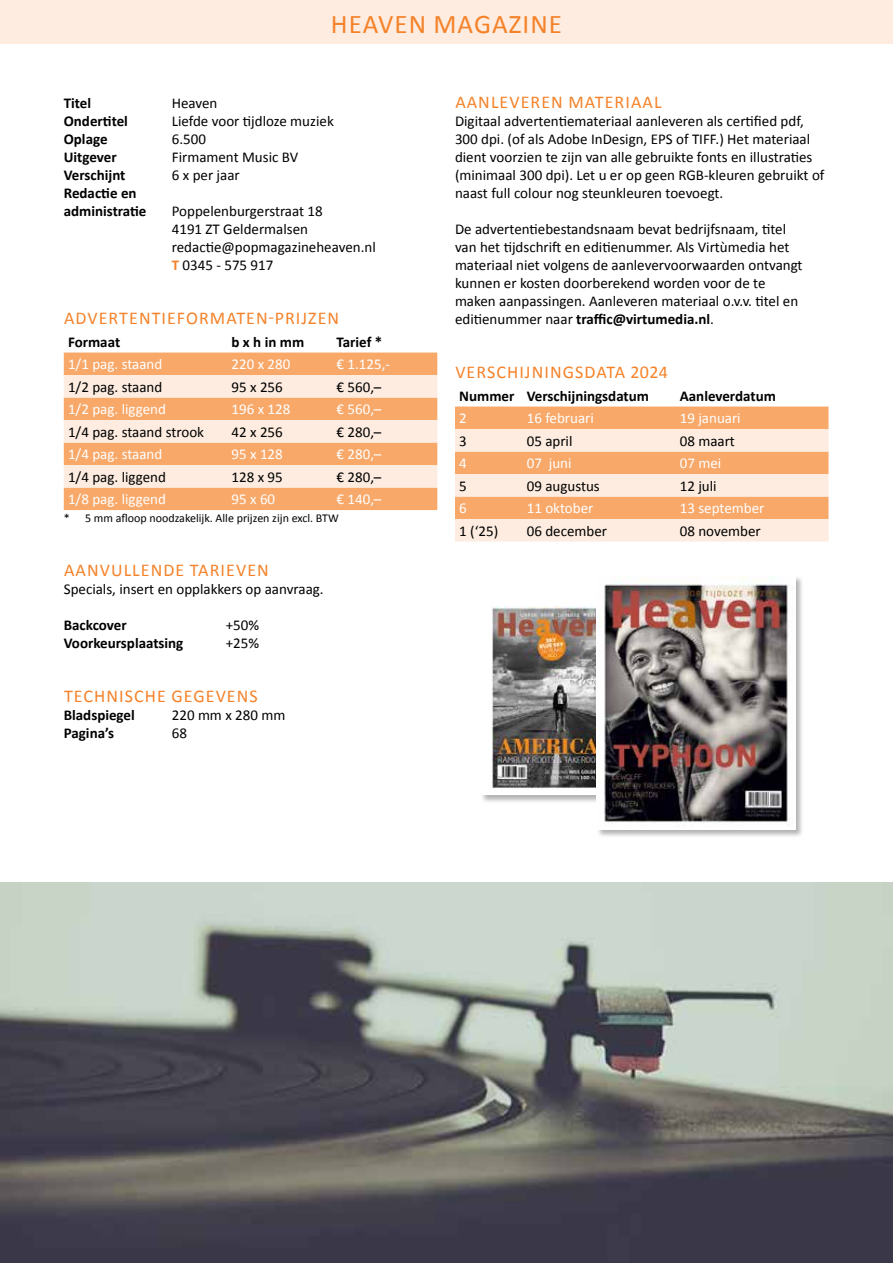
<style>
.page{position:relative;width:893px;height:1263px;background:#fff}
.page>*{position:absolute;margin:0;border:0;box-sizing:border-box;transform-origin:0 0}
.t1{font:27px "Calibri";letter-spacing:.04em;color:#f58229}
.t2{font:18px "Calibri";letter-spacing:.06em;color:#f58229}
.t3{font:15px/18px "Calibri";color:#000}
.t4{font:700 15px/18px "Calibri";color:#000}
.t5{font:15px "Calibri";color:#fff}
.t6{font:12px "Calibri";color:#000}
.s1{font-weight:700;color:#f58229}
.s2{font-weight:700}
</style>
<div class="page">
<div style="left:0;top:0;width:893px;height:44px;background:#fdecdf"></div>
<img style="left:0;top:882px;width:893px;height:381px">
<div style="left:64px;top:352px;width:373px;height:158px;background:#f8a869"></div>
<svg style="left:64px;top:375px;width:373px;height:113px;background:#fbd1b0"></svg>
<svg style="left:455px;top:406px;width:373px;height:136px;background:#facaa5"></svg>
<div style="left:480px;top:598px;width:161px;height:206px;background:#000;opacity:.3"></div>
<div style="left:480px;top:599px;width:152px;height:196px;background:#fff"></div>
<img style="left:492px;top:607px;width:104px;height:182px">
<div style="left:596px;top:576px;width:208px;height:262px;background:#000;opacity:.3"></div>
<img style="left:596px;top:576px;width:199px;height:253px">
<h1 class="t1" style="left:331px;top:7px;width:233px">HEAVEN MAGAZINE</h1>
<p class="t4" style="left:64px;top:94px;width:29px">Titel</p>
<p class="t3" style="left:172px;top:94px;width:47px">Heaven</p>
<p class="t4" style="left:64px;top:112px;width:66px">Ondertitel</p>
<p class="t3" style="left:172px;top:112px;width:164px">Liefde voor tijdloze muziek</p>
<p class="t4" style="left:64px;top:130px;width:45px">Oplage</p>
<p class="t3" style="left:172px;top:130px;width:36px">6.500</p>
<p class="t4" style="left:64px;top:148px;width:54px">Uitgever</p>
<p class="t3" style="left:172px;top:148px;width:128px">Firmament Music BV</p>
<p class="t4" style="left:64px;top:166px;width:63px">Verschijnt</p>
<p class="t3" style="left:172px;top:166px;width:70px">6 x per jaar</p>
<p class="t4" style="left:64px;top:184px;width:84px">Redactie en administratie</p>
<p class="t3" style="left:172px;top:202px;width:205px">Poppelenburgerstraat 18<br>4191 ZT Geldermalsen redactie@popmagazineheaven.nl<br><span class="s1">T</span> 0345 - 575 917</p>
<p class="t2" style="left:64px;top:307px;width:277px">ADVERTENTIEFORMATEN-PRIJZEN</p>
<p class="t4" style="left:68px;top:333px;width:54px">Formaat</p>
<p class="t4" style="left:232px;top:333px;width:74px">b x h in mm</p>
<p class="t4" style="left:337px;top:333px;width:47px">Tarief *</p>
<p class="t5" style="left:68px;top:355px;width:96px">1/1 pag. staand</p>
<p class="t5" style="left:232px;top:355px;width:60px">220 x 280</p>
<p class="t5" style="left:337px;top:355px;width:55px">€ 1.125,-</p>
<p class="t3" style="left:68px;top:378px;width:96px">1/2 pag. staand</p>
<p class="t3" style="left:232px;top:378px;width:53px">95 x 256</p>
<p class="t3" style="left:337px;top:378px;width:46px">€ 560,–</p>
<p class="t5" style="left:68px;top:400px;width:99px">1/2 pag. liggend</p>
<p class="t5" style="left:232px;top:400px;width:60px">196 x 128</p>
<p class="t5" style="left:337px;top:400px;width:46px">€ 560,–</p>
<p class="t3" style="left:68px;top:423px;width:138px">1/4 pag. staand strook</p>
<p class="t3" style="left:232px;top:423px;width:53px">42 x 256</p>
<p class="t3" style="left:337px;top:423px;width:46px">€ 280,–</p>
<p class="t5" style="left:68px;top:445px;width:96px">1/4 pag. staand</p>
<p class="t5" style="left:232px;top:445px;width:53px">95 x 128</p>
<p class="t5" style="left:337px;top:445px;width:46px">€ 280,–</p>
<p class="t3" style="left:68px;top:468px;width:99px">1/4 pag. liggend</p>
<p class="t3" style="left:232px;top:468px;width:53px">128 x 95</p>
<p class="t3" style="left:337px;top:468px;width:46px">€ 280,–</p>
<p class="t5" style="left:68px;top:490px;width:99px">1/8 pag. liggend</p>
<p class="t5" style="left:232px;top:490px;width:45px">95 x 60</p>
<p class="t5" style="left:337px;top:490px;width:46px">€ 140,–</p>
<p class="t6" style="left:64px;top:510px;width:276px">* 5 mm afloop noodzakelijk. Alle prijzen zijn excl. BTW</p>
<p class="t2" style="left:64px;top:559px;width:206px">AANVULLENDE TARIEVEN</p>
<p class="t3" style="left:64px;top:580px;width:261px">Specials, insert en opplakkers op aanvraag.</p>
<p class="t4" style="left:64px;top:616px;width:65px">Backcover</p>
<p class="t3" style="left:226px;top:616px;width:35px">+50%</p>
<p class="t4" style="left:64px;top:634px;width:121px">Voorkeursplaatsing</p>
<p class="t3" style="left:226px;top:634px;width:35px">+25%</p>
<p class="t2" style="left:64px;top:685px;width:195px">TECHNISCHE GEGEVENS</p>
<p class="t4" style="left:64px;top:706px;width:73px">Bladspiegel</p>
<p class="t3" style="left:172px;top:706px;width:115px">220 mm x 280 mm</p>
<p class="t4" style="left:64px;top:724px;width:52px">Pagina’s</p>
<p class="t3" style="left:172px;top:724px;width:17px">68</p>
<p class="t2" style="left:455px;top:91px;width:208px">AANLEVEREN MATERIAAL</p>
<p class="t3" style="left:455px;top:112px;width:371px">Digitaal advertentiemateriaal aanleveren als certified pdf, 300 dpi. (of als Adobe InDesign, EPS of TIFF.) Het materiaal dient voorzien te zijn van alle gebruikte fonts en illustraties (minimaal 300 dpi). Let u er op geen RGB-kleuren gebruikt of naast full colour nog steunkleuren toevoegt.</p>
<p class="t3" style="left:455px;top:220px;width:349px">De advertentiebestandsnaam bevat bedrijfsnaam, titel van het tijdschrift en editienummer. Als Virtùmedia het materiaal niet volgens de aanlevervoorwaarden ontvangt kunnen er kosten doorberekend worden voor de te maken aanpassingen. Aanleveren materiaal o.v.v. titel en editienummer naar <span class="s2">traffic@virtumedia.nl</span>.</p>
<p class="t2" style="left:455px;top:361px;width:214px">VERSCHIJNINGSDATA 2024</p>
<p class="t4" style="left:459px;top:387px;width:191px">Nummer Verschijningsdatum</p>
<p class="t4" style="left:680px;top:387px;width:98px">Aanleverdatum</p>
<p class="t5" style="left:459px;top:409px;width:9px">2</p>
<p class="t5" style="left:527px;top:409px;width:69px">16 februari</p>
<p class="t5" style="left:680px;top:409px;width:62px">19 januari</p>
<p class="t3" style="left:459px;top:432px;width:9px">3</p>
<p class="t3" style="left:527px;top:432px;width:47px">05 april</p>
<p class="t3" style="left:680px;top:432px;width:57px">08 maart</p>
<p class="t5" style="left:459px;top:454px;width:9px">4</p>
<p class="t5" style="left:527px;top:454px;width:46px">07 juni</p>
<p class="t5" style="left:680px;top:454px;width:43px">07 mei</p>
<p class="t3" style="left:459px;top:477px;width:9px">5</p>
<p class="t3" style="left:527px;top:477px;width:75px">09 augustus</p>
<p class="t3" style="left:680px;top:477px;width:38px">12 juli</p>
<p class="t5" style="left:459px;top:499px;width:9px">6</p>
<p class="t5" style="left:527px;top:499px;width:68px">11 oktober</p>
<p class="t5" style="left:680px;top:499px;width:86px">13 september</p>
<p class="t3" style="left:459px;top:522px;width:41px">1 (‘25)</p>
<p class="t3" style="left:527px;top:522px;width:82px">06 december</p>
<p class="t3" style="left:680px;top:522px;width:82px">08 november</p>
</div>
